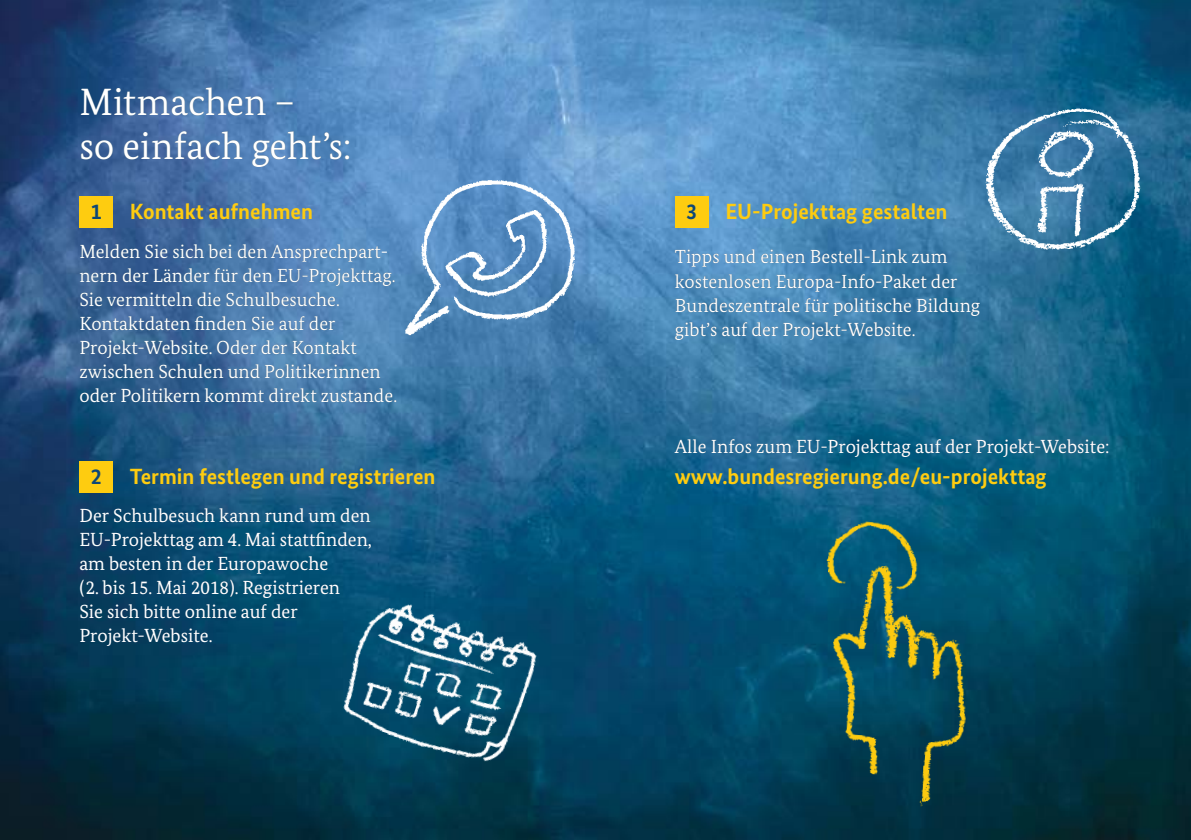
<style>
.page{position:relative;width:1191px;height:840px;background:#fff}
.page>*{position:absolute;margin:0;border:0;box-sizing:border-box;transform-origin:0 0}
.t1{font:38px/44px "Bundes Serif";letter-spacing:-.005em;color:#fff}
.t2{font:700 22px "Bundes Sans";color:#fecc10}
.t3{font:700 22px "Bundes Sans";color:#0f4776}
.t4{font:19px/24px "Bundes Serif";color:#fff}
</style>
<div class="page">
<img style="left:0;top:0;width:1191px;height:839px">
<img style="left:318px;top:575px;width:230px;height:208px">
<img style="left:393px;top:171px;width:191px;height:179px">
<img style="left:974px;top:99px;width:172px;height:161px">
<img style="left:787px;top:499px;width:204px;height:331px">
<div style="left:79px;top:196px;width:34px;height:32px;background:#fecc10"></div>
<div style="left:79px;top:460px;width:34px;height:32px;background:#fecc10"></div>
<div style="left:675px;top:196px;width:33px;height:32px;background:#fecc10"></div>
<h1 class="t1" style="left:79px;top:83px;width:273px">Mitmachen –<br>so einfach geht’s:</h1>
<p class="t3" style="left:91px;top:201px;width:12px">1</p>
<p class="t2" style="left:130px;top:201px;width:185px">Kontakt aufnehmen</p>
<p class="t4" style="left:79px;top:241px;width:310px">Melden Sie sich bei den Ansprechpart-</p>
<p class="t4" style="left:79px;top:265px;width:319px">nern der Länder für den EU-Projekt tag.<br>Sie vermitteln die Schulbesuche.<br>Kontaktdaten finden Sie auf der Projekt-Website. Oder der Kontakt zwischen Schulen und Politikerinnen oder Politikern kommt direkt zustande.</p>
<p class="t3" style="left:91px;top:465px;width:12px">2</p>
<p class="t2" style="left:130px;top:465px;width:307px">Termin festlegen und registrieren</p>
<p class="t4" style="left:79px;top:505px;width:294px">Der Schulbesuch kann rund um den<br>EU-Projekttag am 4. Mai stattfinden, am besten in der Europawoche<br>(2. bis 15. Mai 2018). Registrieren<br>Sie sich bitte online auf der<br>Projekt-Website.</p>
<p class="t3" style="left:686px;top:201px;width:12px">3</p>
<p class="t2" style="left:725px;top:201px;width:224px">EU-Projekttag gestalten</p>
<p class="t4" style="left:675px;top:247px;width:307px">Tipps und einen Bestell-Link zum kostenlosen Europa-Info-Paket der Bundeszentrale für politische Bildung gibt’s auf der Projekt-Website.</p>
<p class="t4" style="left:675px;top:436px;width:436px">Alle Infos zum EU-Projekttag auf der Projekt-Website:</p>
<p class="t2" style="left:675px;top:465px;width:373px">www.bundesregierung.de/eu-projekttag</p>
</div>
